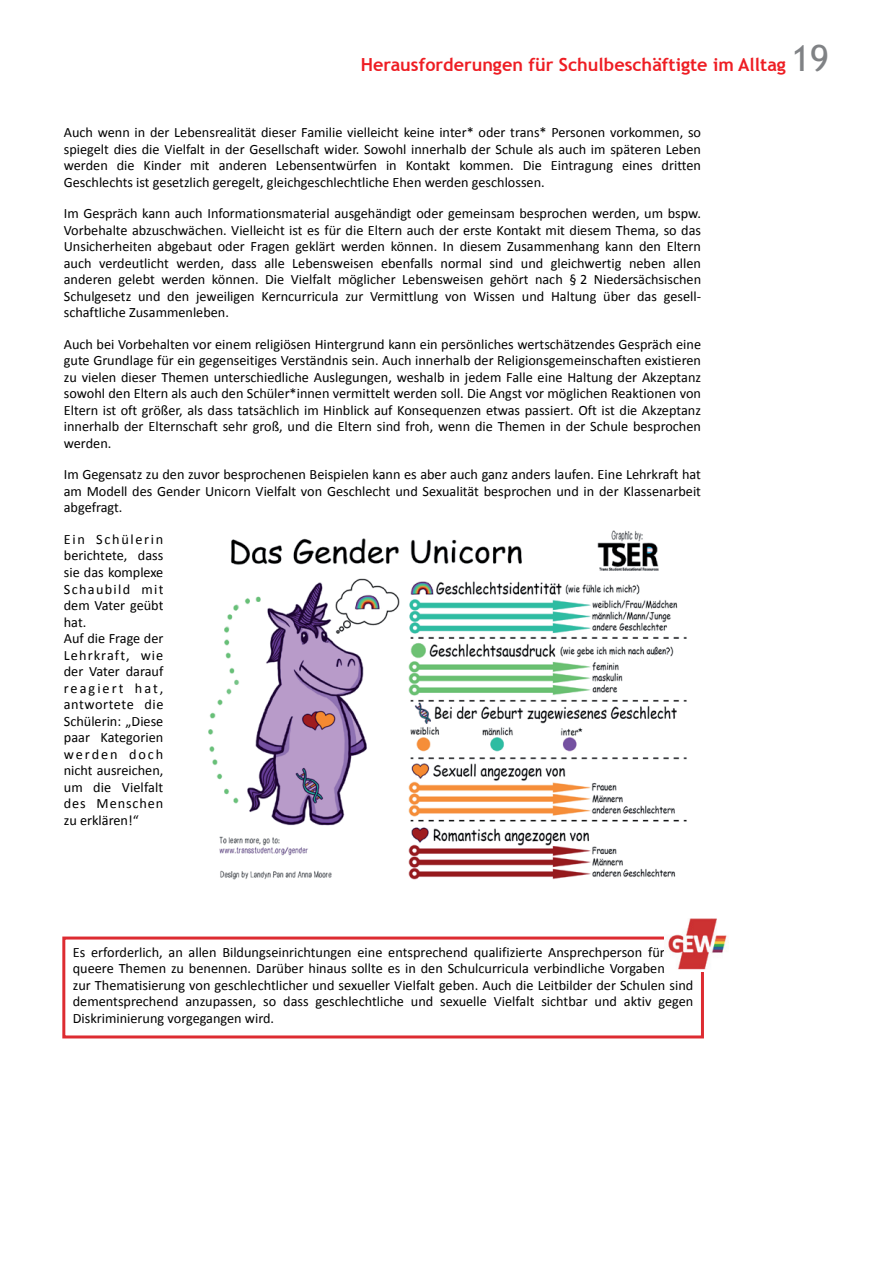
<style>
.page{position:relative;width:893px;height:1263px;background:#fff}
.page>*{position:absolute;margin:0;border:0;box-sizing:border-box;transform-origin:0 0}
.t1{font:700 18px "Trebuchet MS";color:#ee1d23}
.t2{font:700 18px "Calibri";color:#df2c31}
.t3{font:14.25px/16.5px "Calibri";color:#000;text-align:justify}
.s1{font-family:"Gill Sans";font-weight:400;font-size:39px;color:#7c7d82}
.s2{font-weight:400;font-size:36px;color:#808285}
.s3{color:#fff}
</style>
<div class="page">
<img style="left:208px;top:530px;width:479px;height:350px">
<div style="left:62px;top:936px;width:642px;height:102px;border:3px solid #dd2b31"></div>
<img style="left:665px;top:919px;width:62px;height:53px">
<p class="t1" style="left:361px;top:53px;width:470px">Herausforderungen für Schulbeschäftigte im Alltag <span class="s1">19</span><span class="s2">19</span></p>
<p class="t2" style="left:353px;top:51px;width:427px">Herausforderungen im Alltag der an S ule Beschäftigten</p>
<p class="t3" style="left:64px;top:124px;width:639px">Auch wenn in der Lebensrealität dieser Familie vielleicht keine inter* oder trans* Personen vorkommen, so spiegelt dies die Vielfalt in der Gesellschaft wider. Sowohl innerhalb der Schule als auch im späteren Leben werden die Kinder mit anderen Lebensentwürfen in Kontakt kommen. Die Eintragung eines dritten Geschlechts ist gesetzlich geregelt, gleichgeschlechtliche Ehen werden geschlossen.</p>
<p class="t3" style="left:64px;top:205px;width:639px">Im Gespräch kann auch Informationsmaterial ausgehändigt oder gemeinsam besprochen werden, um bspw.<br>Vorbehalte abzuschwächen. Vielleicht ist es für die Eltern auch der erste Kontakt mit diesem Thema, so das Unsicherheiten abgebaut oder Fragen geklärt werden können. In diesem Zusammenhang kann den Eltern auch verdeutlicht werden, dass alle Lebensweisen ebenfalls normal sind und gleichwertig neben allen anderen gelebt werden können. Die Vielfalt möglicher Lebensweisen gehört nach §<span class="s3">.</span>2 Niedersächsischen Schulgesetz und den jeweiligen Kerncurricula zur Vermittlung von Wissen und Haltung über das gesell&shy;schaftliche Zusammenleben.</p>
<p class="t3" style="left:64px;top:335px;width:639px">Auch bei Vorbehalten vor einem religiösen Hintergrund kann ein persönliches wertschätzendes Gespräch eine gute Grundlage für ein gegenseitiges Verständnis sein. Auch innerhalb der Religionsgemeinschaften existieren zu vielen dieser Themen unterschiedliche Auslegungen, weshalb in jedem Falle eine Haltung der Akzeptanz sowohl den Eltern als auch den Schüler*innen vermittelt werden soll. Die Angst vor möglichen Reaktionen von Eltern ist oft größer, als dass tatsächlich im Hinblick auf Konsequenzen etwas passiert. Oft ist die Akzeptanz innerhalb der Elternschaft sehr groß, und die Eltern sind froh, wenn die Themen in der Schule besprochen werden.</p>
<p class="t3" style="left:64px;top:466px;width:639px">Im Gegensatz zu den zuvor besprochenen Beispielen kann es aber auch ganz anders laufen. Eine Lehrkraft hat am Modell des Gender Unicorn Vielfalt von Geschlecht und Sexualität besprochen und in der Klassenarbeit abgefragt.</p>
<p class="t3" style="left:64px;top:530px;width:101px;text-align:left">Ein Schülerin berichtete, dass sie das komplexe<br>Schaubild mit dem Vater geübt hat.<br>Auf die Frage der<br>Lehrkraft, wie der Vater darauf reagiert hat, antwortete die<br>Schülerin: „Diese paar Kategorien werden doch nicht ausreichen, um die Vielfalt des Menschen zu erklären!“</p>
<p class="t3" style="left:73px;top:943px;width:622px;text-align:left">Es erforderlich, an allen Bildungseinrichtungen eine entsprechend qualifizierte Ansprechperson für queere Themen zu benennen. Darüber hinaus sollte es in den Schulcurricula verbindliche Vorgaben<br>zur Thematisierung von geschlechtlicher und sexueller Vielfalt geben. Auch die Leitbilder der Schulen sind dementsprechend anzupassen, so dass geschlechtliche und sexuelle Vielfalt sichtbar und aktiv gegen Diskriminierung vorgegangen wird.</p>
</div>
